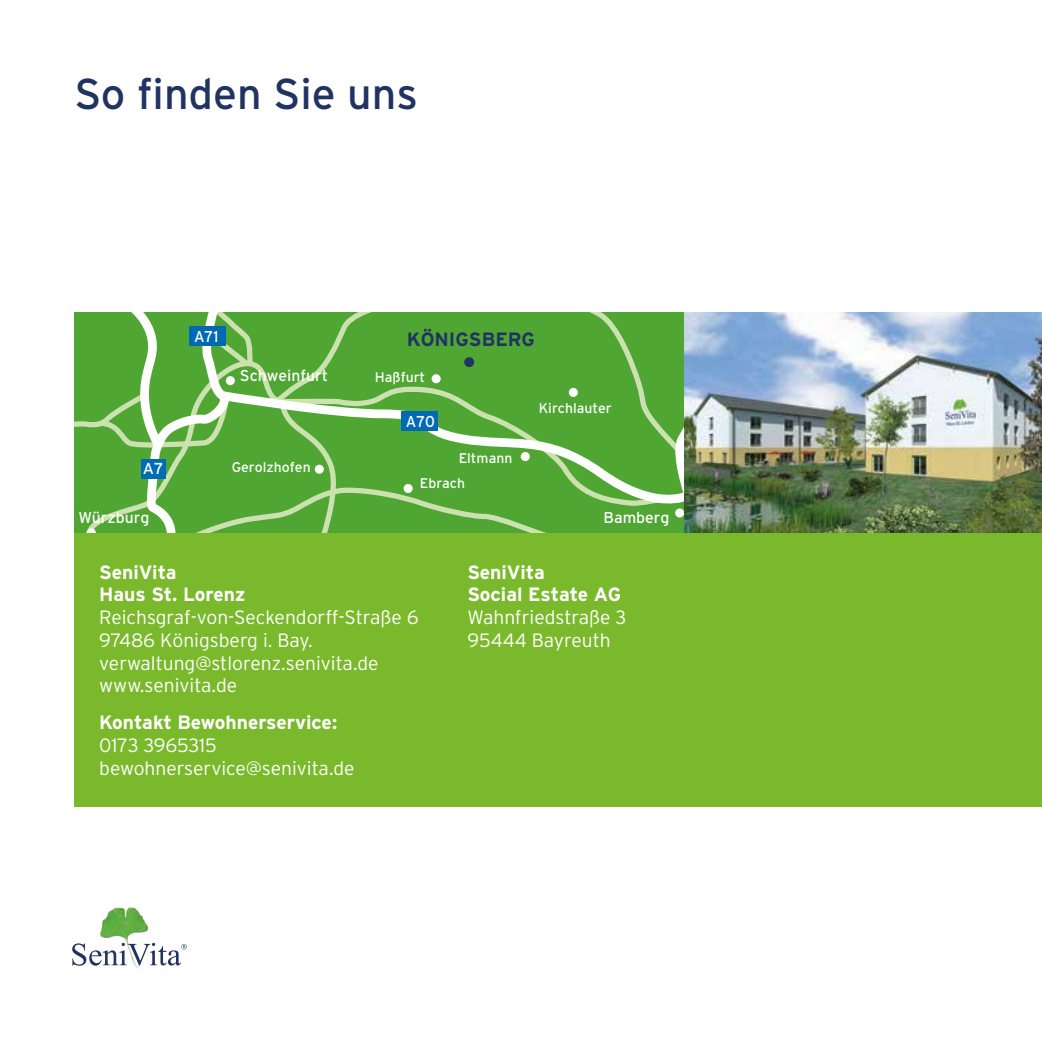
<style>
.page{position:relative;width:1042px;height:1042px;background:#fff}
.page>*{position:absolute;margin:0;border:0;box-sizing:border-box;transform-origin:0 0}
.t1{font:43.05px "Interstate";color:#213461}
.t2{font:300 19.25px/22.8px "Interstate";color:#fff}
.t3{font:700 19.25px/22.8px "Interstate";color:#fff}
.t4{font:700 19.25px "Interstate";color:#213461}
.t5{font:15.92px "Interstate";color:#fff}
.t6{font:15.75px "Interstate";color:#fff}
.t7{font:15.75px "Interstate";color:#fff;scale:.94 1}
.t8{font:14px "Interstate";color:#fff}
</style>
<div class="page">
<div style="left:74px;top:533px;width:968px;height:274px;background:#7ab92c"></div>
<img style="left:100px;top:907px;width:48px;height:62px">
<svg style="left:72px;top:943px;width:115px;height:22px"></svg>
<div style="left:292px;top:313px;width:378px;height:220px;background:#4fa632"></div>
<svg style="left:670px;top:313px;width:15px;height:220px"></svg>
<div style="left:464px;top:357px;width:10px;height:10px;background:#213461;border-radius:50%"></div>
<div style="left:432px;top:374px;width:9px;height:9px;background:#fff;border-radius:50%"></div>
<svg style="left:292px;top:387px;width:393px;height:137px;background:#65b04a"></svg>
<svg style="left:684px;top:392px;width:1px;height:20px"></svg>
<div style="left:569px;top:388px;width:9px;height:9px;background:#fff;border-radius:50%"></div>
<div style="left:402px;top:411px;width:36px;height:20px;background:#0069b4"></div>
<svg style="left:74px;top:313px;width:218px;height:220px;background:#67b14c"></svg>
<div style="left:141px;top:459px;width:25px;height:20px;background:#006cb6"></div>
<div style="left:190px;top:326px;width:36px;height:20px;background:#0069b4"></div>
<img style="left:685px;top:313px;width:357px;height:220px">
<h1 class="t1" style="left:74px;top:70px;width:345px">So finden Sie uns</h1>
<p class="t7" style="left:194px;top:327px;width:27px">A71</p>
<p class="t6" style="left:240px;top:366px;width:90px">Schweinfurt</p>
<p class="t5" style="left:143px;top:459px;width:22px">A7</p>
<p class="t6" style="left:78px;top:509px;width:72px">Würzburg</p>
<p class="t8" style="left:232px;top:459px;width:80px">Gerolzhofen</p>
<p class="t4" style="left:407px;top:329px;width:130px">KÖNIGSBERG</p>
<p class="t8" style="left:375px;top:369px;width:52px">Haßfurt</p>
<p class="t7" style="left:406px;top:412px;width:33px">A70</p>
<p class="t8" style="left:459px;top:450px;width:55px">Eltmann</p>
<p class="t8" style="left:420px;top:476px;width:47px">Ebrach</p>
<p class="t8" style="left:539px;top:401px;width:75px">Kirchlauter</p>
<p class="t6" style="left:603px;top:509px;width:68px">Bamberg</p>
<p class="t3" style="left:99px;top:560px;width:148px">SeniVita<br>Haus St. Lorenz</p>
<p class="t2" style="left:99px;top:606px;width:321px">Reichsgraf-von-Seckendorff-Straße 6<br>97486 Königsberg i. Bay. verwaltung@stlorenz.senivita.de www.senivita.de</p>
<p class="t3" style="left:99px;top:711px;width:239px">Kontakt Bewohnerservice:</p>
<p class="t2" style="left:99px;top:733px;width:257px">0173 3965315 bewohnerservice@senivita.de</p>
<p class="t3" style="left:467px;top:560px;width:155px">SeniVita<br>Social Estate AG</p>
<p class="t2" style="left:467px;top:606px;width:160px">Wahnfriedstraße 3<br>95444 Bayreuth</p>
</div>
